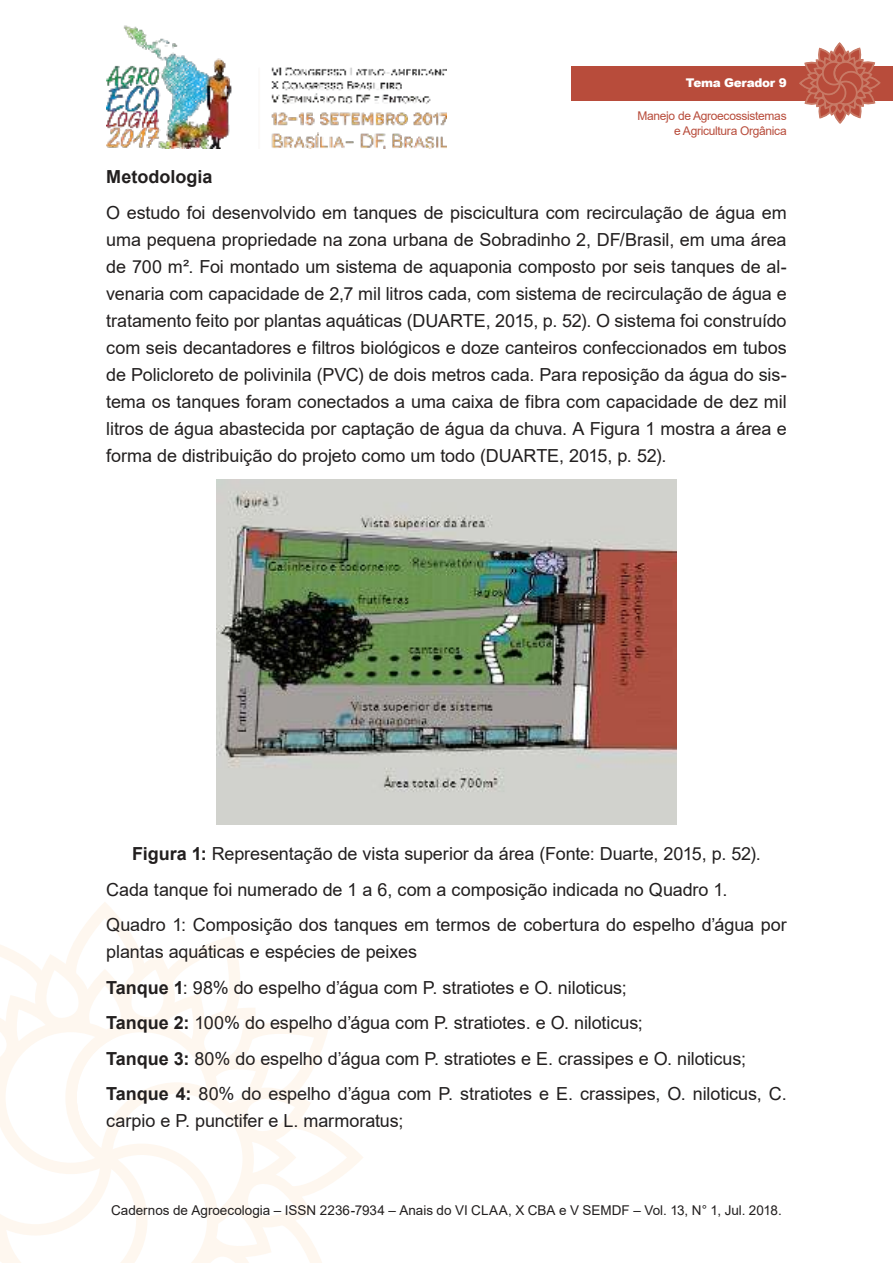
<style>
.page{position:relative;width:893px;height:1263px;background:#fff}
.page>*{position:absolute;margin:0;border:0;box-sizing:border-box;transform-origin:0 0}
.t1{font:18px/27px "Arial";letter-spacing:-.005em;color:#221f1f}
.t2{font:700 18px "Arial";color:#221f1f}
.t3{font:13.5px "Arial";color:#221f1f}
.t4{font:12px/14.4px "Arial";letter-spacing:-.025em;color:#b84c3b;text-align:right}
.t5{font:900 12px "Arial";letter-spacing:-.025em;color:#fff}
.s1{font-weight:700}
</style>
<div class="page">
<img style="left:106px;top:25px;width:340px;height:124px">
<svg style="left:0;top:910px;width:363px;height:353px"></svg>
<div style="left:571px;top:66px;width:322px;height:34px;background:#b84c3b"></div>
<svg style="left:798px;top:43px;width:83px;height:81px"></svg>
<img style="left:216px;top:479px;width:461px;height:346px">
<p class="t5" style="left:686px;top:76px;width:102px">Tema Gerador 9</p>
<p class="t4" style="left:637px;top:110px;width:151px">Manejo de Agroecossistemas e Agricultura Orgânica</p>
<p class="t2" style="left:106px;top:170px;width:108px">Metodologia</p>
<p class="t1" style="left:106px;top:201px;width:682px;text-align:justify">O estudo foi desenvolvido em tanques de piscicultura com recirculação de água em uma pequena propriedade na zona urbana de Sobradinho 2, DF/Brasil, em uma área de 700 m². Foi montado um sistema de aquaponia composto por seis tanques de al&shy;venaria com capacidade de 2,7 mil litros cada, com sistema de recirculação de água e tratamento feito por plantas aquáticas (DUARTE, 2015, p. 52). O sistema foi construído com seis decantadores e filtros biológicos e doze canteiros confeccionados em tubos de Policloreto de polivinila (PVC) de dois metros cada. Para reposição da água do sis&shy;tema os tanques foram conectados a uma caixa de fibra com capacidade de dez mil litros de água abastecida por captação de água da chuva. A Figura 1 mostra a área e forma de distribuição do projeto como um todo (DUARTE, 2015, p. 52).</p>
<p class="t1" style="left:106px;top:838px;width:682px;line-height:35.5px;text-indent:26px"><span class="s1">Figura 1:</span> Representação de vista superior da área (Fonte: Duarte, 2015, p. 52).<br>Cada tanque foi numerado de 1 a 6, com a composição indicada no Quadro 1.<br>Quadro 1: Composição dos tanques em termos de cobertura do espelho d’água por</p>
<p class="t1" style="left:106px;top:936px;width:682px;line-height:35.5px">plantas aquáticas e espécies de peixes<br><span class="s1">Tanque 1</span>: 98% do espelho d’água com P. stratiotes e O. niloticus;<br><span class="s1">Tanque 2:</span> 100% do espelho d’água com P. stratiotes. e O. niloticus;<br><span class="s1">Tanque 3:</span> 80% do espelho d’água com P. stratiotes e E. crassipes e O. niloticus; <span class="s1">Tanque 4:</span> 80% do espelho d’água com P. stratiotes e E. crassipes, O. niloticus, C.</p>
<p class="t1" style="left:106px;top:1109px;width:299px">carpio e P. punctifer e L. marmoratus;</p>
<p class="t3" style="left:111px;top:1205px;width:672px">Cadernos de Agroecologia – ISSN 2236-7934 – Anais do VI CLAA, X CBA e V SEMDF – Vol. 13, N° 1, Jul. 2018.</p>
</div>
